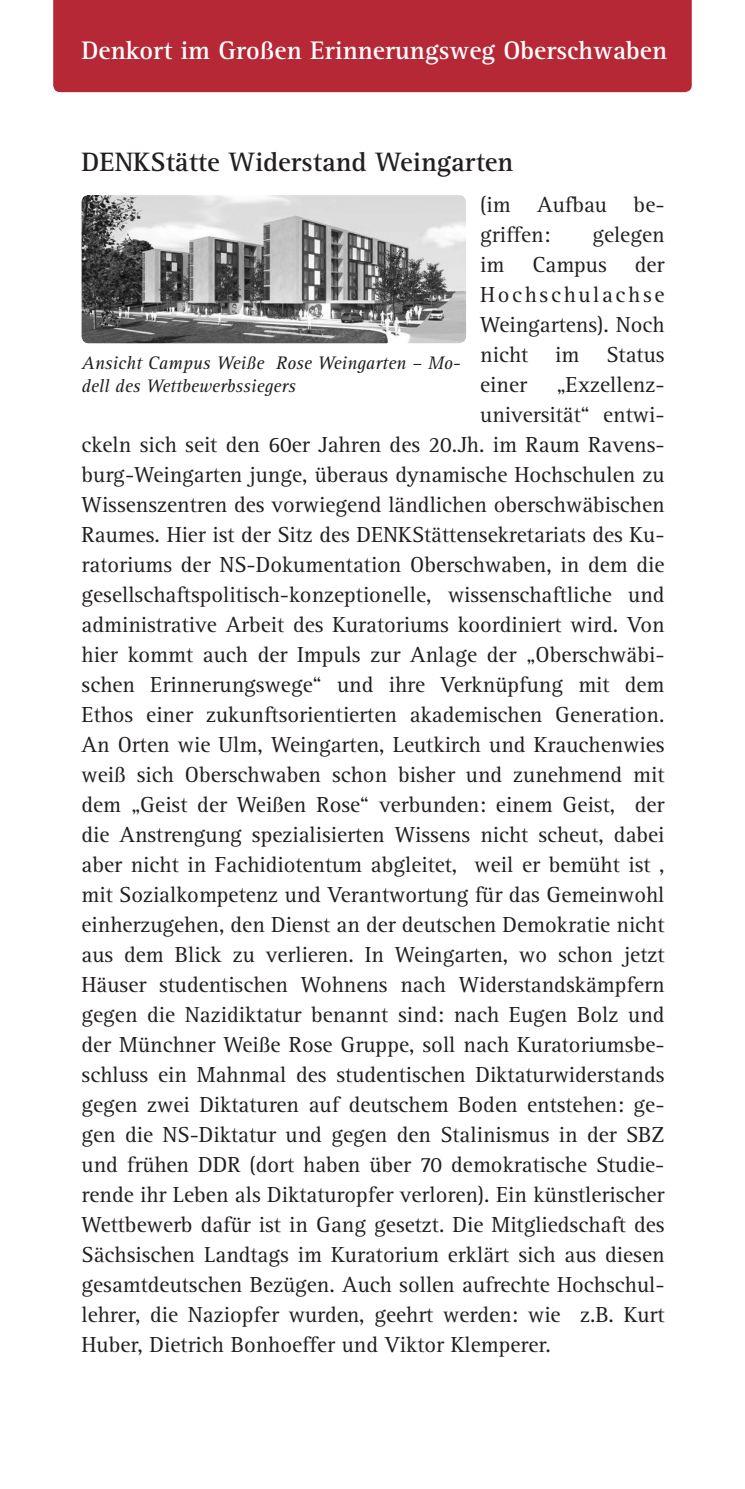
<style>
.page{position:relative;width:745px;height:1489px;background:#fff}
.page>*{position:absolute;margin:0;border:0;box-sizing:border-box;transform-origin:0 0}
.t1{font:700 27.5px "Rotis Serif";color:#231f20}
.t2{font:700 26.25px "Rotis Serif";color:#fff}
.t3{font:22.5px/30px "Rotis Serif";color:#231f20}
.t4{font:italic 18.75px/22.5px "Rotis Serif";color:#231f20}
</style>
<div class="page">
<div style="left:53px;top:0;width:638px;height:92px;background:#b72837"></div>
<img style="left:81px;top:195px;width:384px;height:148px">
<p class="t2" style="left:81px;top:35px;width:586px">Denkort im Großen Erinnerungsweg Oberschwaben</p>
<p class="t1" style="left:81px;top:145px;width:433px">DENKStätte Widerstand Weingarten</p>
<p class="t3" style="left:480px;top:190px;width:186px">(im Aufbau be&shy;griffen:</p>
<p class="t3" style="left:480px;top:220px;width:186px;text-align:justify;text-indent:112px">gelegen im Campus der Hochschulachse Weingartens). Noch nicht im Status einer</p>
<p class="t4" style="left:81px;top:352px;width:380px">Ansicht Campus Weiße Rose Weingarten – Mo&shy;dell des Wettbewerbssiegers</p>
<p class="t3" style="left:556px;top:370px;width:110px">„Exzellenz-</p>
<p class="t3" style="left:480px;top:400px;width:186px">universität“ entwi-</p>
<p class="t3" style="left:81px;top:430px;width:584px">ckeln sich seit den 60er Jahren des 20.Jh. im Raum Ravens-</p>
<p class="t3" style="left:81px;top:460px;width:584px">burg-Weingarten junge, überaus dynamische Hochschulen zu</p>
<p class="t3" style="left:81px;top:490px;width:584px">Wissenszentren des vorwiegend ländlichen oberschwäbischen</p>
<p class="t3" style="left:81px;top:520px;width:584px">Raumes. Hier ist der Sitz des DENKStättensekretariats des Ku-</p>
<p class="t3" style="left:81px;top:550px;width:584px">ratoriums der NS-Dokumentation Oberschwaben, in dem die</p>
<p class="t3" style="left:81px;top:580px;width:584px">gesellschaftspolitisch-konzeptionelle, wissenschaftliche und</p>
<p class="t3" style="left:81px;top:610px;width:584px">administrative Arbeit des Kuratoriums koordiniert wird. Von</p>
<p class="t3" style="left:81px;top:640px;width:584px">hier kommt auch der Impuls zur Anlage der „Oberschwäbi-</p>
<p class="t3" style="left:81px;top:670px;width:584px">schen Erinnerungswege“ und ihre Verknüpfung mit dem</p>
<p class="t3" style="left:81px;top:699px;width:584px">Ethos einer zukunftsorientierten akademischen Generation.</p>
<p class="t3" style="left:81px;top:729px;width:584px">An Orten wie Ulm, Weingarten, Leutkirch und Krauchenwies</p>
<p class="t3" style="left:81px;top:759px;width:584px">weiß sich Oberschwaben schon bisher und zunehmend mit</p>
<p class="t3" style="left:81px;top:789px;width:584px">dem „Geist der Weißen Rose“ verbunden: einem Geist, der</p>
<p class="t3" style="left:81px;top:819px;width:584px">die Anstrengung spezialisierten Wissens nicht scheut, dabei</p>
<p class="t3" style="left:81px;top:849px;width:584px">aber nicht in Fachidiotentum abgleitet, weil er bemüht ist ,</p>
<p class="t3" style="left:81px;top:879px;width:584px">mit Sozialkompetenz und Verantwortung für das Gemeinwohl</p>
<p class="t3" style="left:81px;top:909px;width:584px">einherzugehen, den Dienst an der deutschen Demokratie nicht</p>
<p class="t3" style="left:81px;top:939px;width:584px">aus dem Blick zu verlieren. In Weingarten, wo schon jetzt</p>
<p class="t3" style="left:81px;top:969px;width:584px">Häuser studentischen Wohnens nach Widerstandskämpfern</p>
<p class="t3" style="left:81px;top:999px;width:584px">gegen die Nazidiktatur benannt sind: nach Eugen Bolz und</p>
<p class="t3" style="left:81px;top:1029px;width:584px">der Münchner Weiße Rose Gruppe, soll nach Kuratoriumsbe-</p>
<p class="t3" style="left:81px;top:1059px;width:584px">schluss ein Mahnmal des studentischen Diktaturwiderstands</p>
<p class="t3" style="left:81px;top:1089px;width:584px">gegen zwei Diktaturen auf deutschem Boden entstehen: ge-</p>
<p class="t3" style="left:81px;top:1119px;width:584px">gen die NS-Diktatur und gegen den Stalinismus in der SBZ</p>
<p class="t3" style="left:81px;top:1149px;width:584px">und frühen DDR (dort haben über 70 demokratische Studie-</p>
<p class="t3" style="left:81px;top:1179px;width:584px">rende ihr Leben als Diktaturopfer verloren). Ein künstlerischer</p>
<p class="t3" style="left:81px;top:1209px;width:584px">Wettbewerb dafür ist in Gang gesetzt. Die Mitgliedschaft des</p>
<p class="t3" style="left:81px;top:1239px;width:584px">Sächsischen Landtags im Kuratorium erklärt sich aus diesen</p>
<p class="t3" style="left:81px;top:1269px;width:584px">gesamtdeutschen Bezügen. Auch sollen aufrechte Hochschul-</p>
<p class="t3" style="left:81px;top:1299px;width:584px">lehrer, die Naziopfer wurden, geehrt werden: wie z.B. Kurt</p>
<p class="t3" style="left:81px;top:1329px;width:470px">Huber, Dietrich Bonhoeffer und Viktor Klemperer.</p>
</div>
